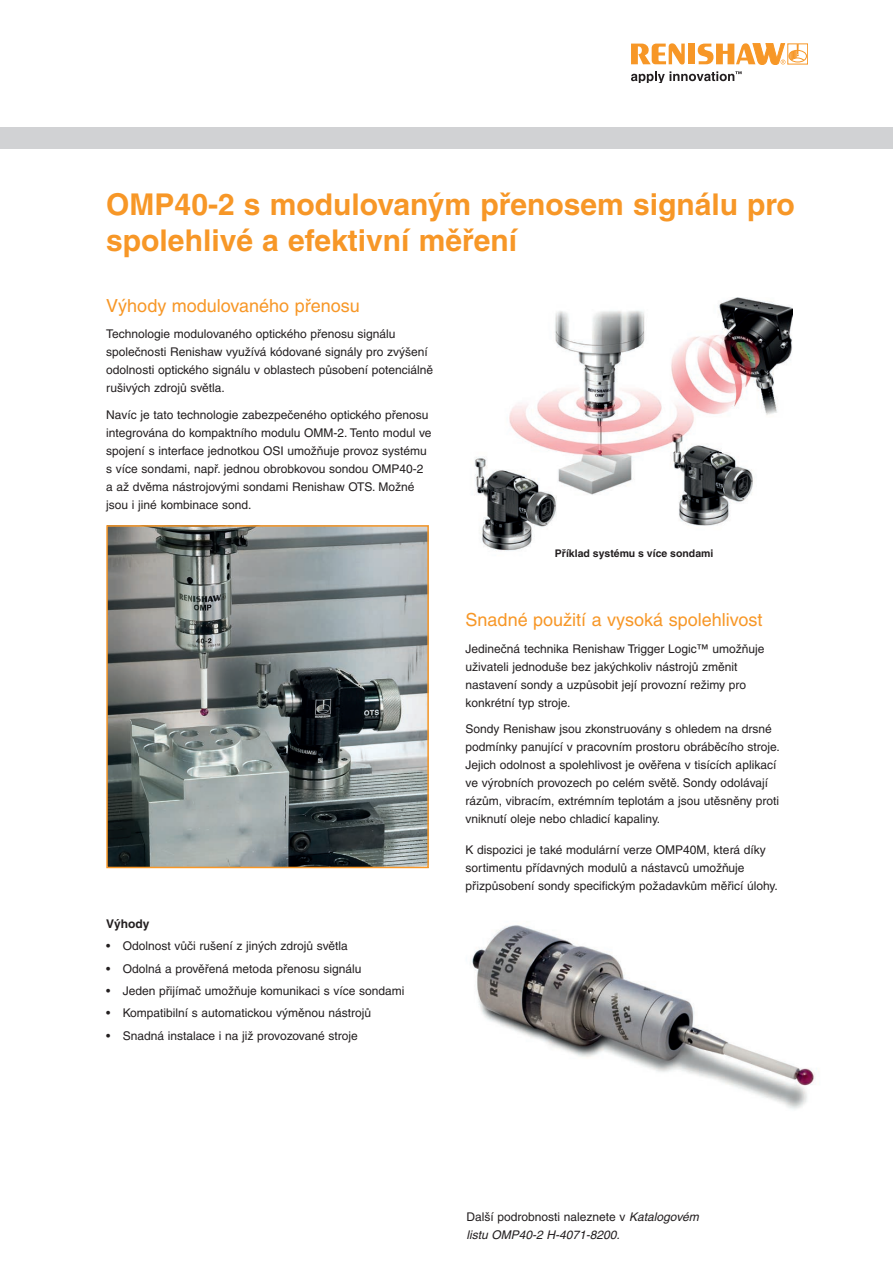
<style>
.page{position:relative;width:893px;height:1263px;background:#fff}
.page>*{position:absolute;margin:0;border:0;box-sizing:border-box;transform-origin:0 0}
.t1{font:700 30px/36px "Helvetica CE";color:#f79727}
.Text{font:18px "Helvetica CE";color:#f79727}
.Text-2{font:12px/18px "Helvetica CE";color:#231f20}
.Text-3{font:italic 12px/18px "Helvetica CE";color:#231f20}
.Text-4{font:700 12px "Helvetica CE";color:#231f20}
.Heading_2_black{font:700 10.5px "Helvetica CE";color:#231f20}
.s1{font-style:normal}
</style>
<div class="page">
<div style="left:0;top:128px;width:893px;height:21px;background:#d1d2d4"></div>
<svg style="left:631px;top:43px;width:54px;height:21px"></svg>
<div style="left:688px;top:44px;width:7px;height:20px;background:#f79727"></div>
<div style="left:787px;top:44px;width:21px;height:20px;border:1px solid #f79727"></div>
<div style="left:789px;top:50px;width:18px;height:12px;border:1px solid #f79727;border-radius:50%"></div>
<svg style="left:698px;top:43px;width:106px;height:22px"></svg>
<svg style="left:631px;top:71px;width:111px;height:12px"></svg>
<img style="left:109px;top:528px;width:317px;height:337px">
<div style="left:106px;top:525px;width:323px;height:343px;border:2px solid #f79727"></div>
<img style="left:474px;top:298px;width:318px;height:253px">
<img style="left:470px;top:925px;width:345px;height:184px">
<svg style="left:554px;top:546px;width:160px;height:5px"></svg>
<p class="t1" style="left:106px;top:186px;width:690px">OMP40-2 s modulovaným přenosem signálu pro spolehlivé a efektivní měření</p>
<p class="Text" style="left:106px;top:295px;width:255px">Výhody modulovaného přenosu</p>
<p class="Text-2" style="left:106px;top:325px;width:328px">Technologie modulovaného optického přenosu signálu společnosti Renishaw využívá kódované signály pro zvýšení odolnosti optického signálu v oblastech působení potenciálně rušivých zdrojů světla.</p>
<p class="Text-2" style="left:106px;top:405px;width:327px">Navíc je tato technologie zabezpečeného optického přenosu integrována do kompaktního modulu OMM-2. Tento modul ve spojení s interface jednotkou OSI umožňuje provoz systému s více sondami, např. jednou obrobkovou sondou OMP40-2 a až dvěma nástrojovými sondami Renishaw OTS. Možné jsou i jiné kombinace sond.</p>
<p class="Text-4" style="left:106px;top:917px;width:45px">Výhody</p>
<p class="Text-2" style="left:106px;top:937px;width:243px">• Odolnost vůči rušení z jiných zdrojů světla</p>
<p class="Text-2" style="left:106px;top:959px;width:257px">• Odolná a prověřená metoda přenosu signálu</p>
<p class="Text-2" style="left:106px;top:982px;width:300px">• Jeden přijímač umožňuje komunikaci s více sondami</p>
<p class="Text-2" style="left:106px;top:1004px;width:266px">• Kompatibilní s automatickou výměnou nástrojů</p>
<p class="Text-2" style="left:106px;top:1026px;width:253px">• Snadná instalace i na již provozované stroje</p>
<p class="Heading_2_black" style="left:555px;top:547px;width:160px">Příklad systému s více sondami</p>
<p class="Text" style="left:466px;top:610px;width:298px">Snadné použití a vysoká spolehlivost</p>
<p class="Text-2" style="left:466px;top:640px;width:300px">Jedinečná technika Renishaw Trigger Logic™ umožňuje uživateli jednoduše bez jakýchkoliv nástrojů změnit nastavení sondy a uzpůsobit její provozní režimy pro konkrétní typ stroje.</p>
<p class="Text-2" style="left:466px;top:720px;width:316px">Sondy Renishaw jsou zkonstruovány s ohledem na drsné podmínky panující v pracovním prostoru obráběcího stroje.<br>Jejich odolnost a spolehlivost je ověřena v tisících aplikací ve výrobních provozech po celém světě. Sondy odolávají rázům, vibracím, extrémním teplotám a jsou utěsněny proti vniknutí oleje nebo chladicí kapaliny.</p>
<p class="Text-2" style="left:466px;top:841px;width:314px">K dispozici je také modulární verze OMP40M, která díky sortimentu přídavných modulů a nástavců umožňuje přizpůsobení sondy specifickým požadavkům měřicí úlohy.</p>
<p class="Text-3" style="left:466px;top:1208px;width:234px"><span class="s1">Další podrobnosti naleznete v</span> Katalogovém listu OMP40-2 H-4071-8200.</p>
</div>
